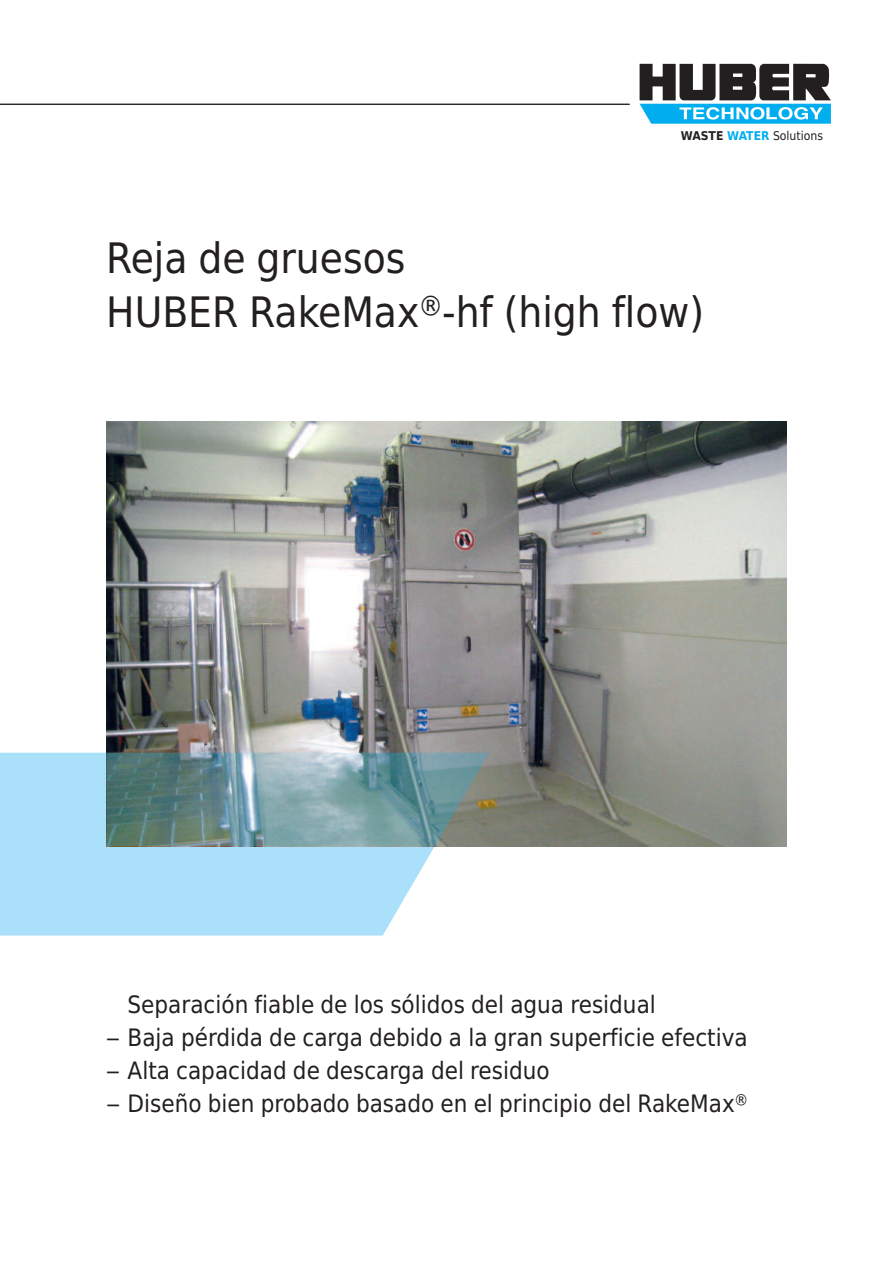
<style>
.page{position:relative;width:893px;height:1263px;background:#fff}
.page>*{position:absolute;margin:0;border:0;box-sizing:border-box;transform-origin:0 0}
.t1{font:42px/54px "Huber Tec";color:#231f20}
.t2{font:24px "Huber Tec";color:#231f20}
.t3{font:12.15px "Huber Tec";color:#231f20}
.s1{font-weight:700}
.s2{font-weight:700;color:#00aeef}
</style>
<div class="page">
<svg style="left:640px;top:64px;width:191px;height:60px"></svg>
<hr style="left:0;top:104px;width:630px;height:1px;background:#231f20">
<svg style="left:0;top:753px;width:489px;height:182px;background:#b5e3f8"></svg>
<img style="left:106px;top:421px;width:681px;height:425px">
<img style="left:106px;top:753px;width:383px;height:93px">
<p class="t3" style="left:681px;top:126px;width:144px"><span class="s1">WASTE</span> <span class="s2">WATER</span> Solutions</p>
<h1 class="t1" style="left:106px;top:232px;width:599px">Reja de gruesos<br>HUBER RakeMax®-hf (high flow)</h1>
<p class="t2" style="left:128px;top:991px;width:530px">Separación fiable de los sólidos del agua residual</p>
<p class="t2" style="left:106px;top:1024px;width:643px">– Baja pérdida de carga debido a la gran superficie efectiva</p>
<p class="t2" style="left:106px;top:1057px;width:445px">– Alta capacidad de descarga del residuo</p>
<p class="t2" style="left:106px;top:1090px;width:643px">– Diseño bien probado basado en el principio del RakeMax®</p>
</div>
